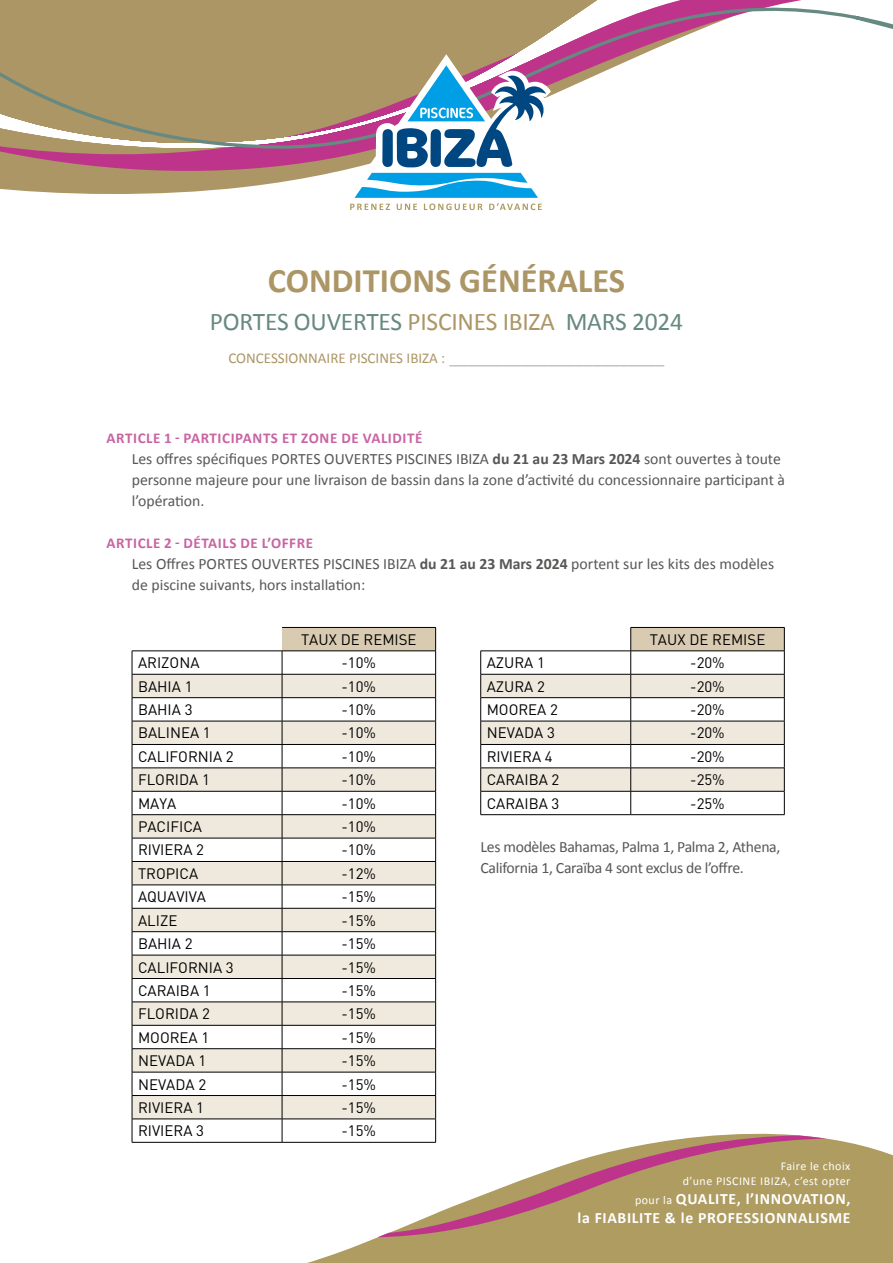
<style>
.page{position:relative;width:893px;height:1263px;background:#fff}
.page>*{position:absolute;margin:0;border:0;box-sizing:border-box;transform-origin:0 0}
.t1{font:700 34.5px "Calibri";color:#ac9666}
.t2{font:25.5px "Calibri";letter-spacing:-.01em;color:#668981}
.t3{font:15.75px/21px "Calibri";color:#575756}
.t4{font:15.75px/21px "Calibri";letter-spacing:-.02em;color:#575756}
.t5{font:700 15.75px/18.9px "Calibri";letter-spacing:.04em;color:#fff;text-align:right}
.t6{font:15px "DIN";color:#000}
.t7{font:700 15px "Calibri";letter-spacing:.04em;color:#c964a3}
.t8{font:15px "Calibri";color:#ac9666}
.t9{font:12px/14.4px "Calibri";letter-spacing:.04em;color:#fff;text-align:right}
.s1{color:#ac9666}
.s2{font-size:18px;color:#b2b2b2}
.s3{font-weight:700}
.s4{font-weight:400;font-size:12px}
</style>
<div class="page">
<svg style="left:0;top:177px;width:310px;height:17px;fill:#ac9666"></svg>
<svg style="left:0;top:165px;width:333px;height:10px;background:#b07e6f"></svg>
<svg style="left:0;top:0;width:893px;height:165px"></svg>
<svg style="left:333px;top:54px;width:227px;height:157px"></svg>
<svg style="left:197px;top:1100px;width:696px;height:163px"></svg>
<svg style="left:377px;top:1135px;width:449px;height:102px;fill:#ae9c61"></svg>
<hr style="left:630px;top:627px;width:154px;height:1px;background:#000">
<svg style="left:480px;top:628px;width:305px;height:186px"></svg>
<hr style="left:480px;top:814px;width:151px;height:1px;background:#000">
<hr style="left:631px;top:814px;width:153px;height:1px;background:#000">
<div style="left:282px;top:627px;width:154px;height:24px;background:#d8cbb2"></div>
<svg style="left:133px;top:675px;width:302px;height:46px;fill:#efe9dd"></svg>
<svg style="left:133px;top:722px;width:302px;height:397px;fill:#efeadd"></svg>
<hr style="left:282px;top:627px;width:154px;height:1px;background:#000">
<hr style="left:132px;top:651px;width:150px;height:1px;background:#000">
<hr style="left:282px;top:651px;width:154px;height:1px;background:#000">
<hr style="left:132px;top:674px;width:150px;height:1px;background:#000">
<hr style="left:282px;top:674px;width:154px;height:1px;background:#000">
<hr style="left:132px;top:697px;width:150px;height:1px;background:#000">
<hr style="left:282px;top:697px;width:154px;height:1px;background:#000">
<hr style="left:132px;top:721px;width:150px;height:1px;background:#000">
<hr style="left:282px;top:721px;width:154px;height:1px;background:#000">
<hr style="left:132px;top:744px;width:150px;height:1px;background:#000">
<hr style="left:282px;top:744px;width:154px;height:1px;background:#000">
<hr style="left:132px;top:768px;width:150px;height:1px;background:#000">
<hr style="left:282px;top:768px;width:154px;height:1px;background:#000">
<hr style="left:132px;top:791px;width:150px;height:1px;background:#000">
<hr style="left:282px;top:791px;width:154px;height:1px;background:#000">
<hr style="left:132px;top:814px;width:150px;height:1px;background:#000">
<hr style="left:282px;top:814px;width:154px;height:1px;background:#000">
<hr style="left:132px;top:838px;width:150px;height:1px;background:#000">
<hr style="left:282px;top:838px;width:154px;height:1px;background:#000">
<hr style="left:132px;top:861px;width:150px;height:1px;background:#000">
<hr style="left:282px;top:861px;width:154px;height:1px;background:#000">
<hr style="left:132px;top:885px;width:150px;height:1px;background:#000">
<hr style="left:282px;top:885px;width:154px;height:1px;background:#000">
<hr style="left:132px;top:908px;width:150px;height:1px;background:#000">
<hr style="left:282px;top:908px;width:154px;height:1px;background:#000">
<hr style="left:132px;top:931px;width:150px;height:1px;background:#000">
<hr style="left:282px;top:931px;width:154px;height:1px;background:#000">
<hr style="left:132px;top:955px;width:150px;height:1px;background:#000">
<hr style="left:282px;top:955px;width:154px;height:1px;background:#000">
<hr style="left:132px;top:978px;width:150px;height:1px;background:#000">
<hr style="left:282px;top:978px;width:154px;height:1px;background:#000">
<hr style="left:132px;top:1002px;width:150px;height:1px;background:#000">
<hr style="left:282px;top:1002px;width:154px;height:1px;background:#000">
<hr style="left:132px;top:1025px;width:150px;height:1px;background:#000">
<hr style="left:282px;top:1025px;width:154px;height:1px;background:#000">
<hr style="left:132px;top:1048px;width:150px;height:1px;background:#000">
<hr style="left:282px;top:1048px;width:154px;height:1px;background:#000">
<hr style="left:132px;top:1072px;width:150px;height:1px;background:#000">
<hr style="left:282px;top:1072px;width:154px;height:1px;background:#000">
<hr style="left:132px;top:1095px;width:150px;height:1px;background:#000">
<hr style="left:282px;top:1095px;width:154px;height:1px;background:#000">
<hr style="left:132px;top:1119px;width:150px;height:1px;background:#000">
<svg style="left:132px;top:651px;width:1px;height:491px"></svg>
<hr style="left:282px;top:1119px;width:154px;height:1px;background:#000">
<svg style="left:282px;top:651px;width:1px;height:491px"></svg>
<svg style="left:435px;top:628px;width:1px;height:514px"></svg>
<hr style="left:132px;top:1142px;width:150px;height:1px;background:#000">
<hr style="left:282px;top:1142px;width:154px;height:1px;background:#000">
<h1 class="t1" style="left:268px;top:263px;width:359px">CONDITIONS GÉNÉRALES</h1>
<h2 class="t2" style="left:210px;top:309px;width:474px">PORTES OUVERTES <span class="s1">PISCINES IBIZA</span> MARS 2024</h2>
<p class="t8" style="left:228px;top:350px;width:438px">CONCESSIONNAIRE PISCINES IBIZA : <span class="s2">________________________</span></p>
<p class="t7" style="left:107px;top:428px;width:317px">ARTICLE 1 - PARTICIPANTS ET ZONE DE VALIDITÉ</p>
<p class="t3" style="left:132px;top:447px;width:655px">Les offres spécifiques PORTES OUVERTES PISCINES IBIZA <span class="s3">du 21 au 23 Mars 2024</span> sont ouvertes à toute personne majeure pour une livraison de bassin dans la zone d’activité du concessionnaire participant à l’opération.</p>
<p class="t7" style="left:107px;top:533px;width:208px">ARTICLE 2 - DÉTAILS DE L’OFFRE</p>
<p class="t3" style="left:132px;top:552px;width:644px">Les Offres PORTES OUVERTES PISCINES IBIZA <span class="s3">du 21 au 23 Mars 2024</span> portent sur les kits des modèles de piscine suivants, hors installation:</p>
<p class="t6" style="left:301px;top:631px;width:117px">TAUX DE REMISE</p>
<p class="t6" style="left:138px;top:654px;width:63px">ARIZONA</p>
<p class="t6" style="left:342px;top:654px;width:36px">-10%</p>
<p class="t6" style="left:138px;top:678px;width:56px">BAHIA 1</p>
<p class="t6" style="left:342px;top:678px;width:36px">-10%</p>
<p class="t6" style="left:138px;top:701px;width:56px">BAHIA 3</p>
<p class="t6" style="left:342px;top:701px;width:36px">-10%</p>
<p class="t6" style="left:138px;top:724px;width:74px">BALINEA 1</p>
<p class="t6" style="left:342px;top:724px;width:36px">-10%</p>
<p class="t6" style="left:138px;top:748px;width:97px">CALIFORNIA 2</p>
<p class="t6" style="left:342px;top:748px;width:36px">-10%</p>
<p class="t6" style="left:138px;top:771px;width:73px">FLORIDA 1</p>
<p class="t6" style="left:342px;top:771px;width:36px">-10%</p>
<p class="t6" style="left:138px;top:795px;width:40px">MAYA</p>
<p class="t6" style="left:342px;top:795px;width:36px">-10%</p>
<p class="t6" style="left:138px;top:818px;width:66px">PACIFICA</p>
<p class="t6" style="left:342px;top:818px;width:36px">-10%</p>
<p class="t6" style="left:138px;top:841px;width:68px">RIVIERA 2</p>
<p class="t6" style="left:342px;top:841px;width:36px">-10%</p>
<p class="t6" style="left:138px;top:865px;width:62px">TROPICA</p>
<p class="t6" style="left:342px;top:865px;width:36px">-12%</p>
<p class="t6" style="left:138px;top:888px;width:70px">AQUAVIVA</p>
<p class="t6" style="left:342px;top:888px;width:36px">-15%</p>
<p class="t6" style="left:138px;top:912px;width:41px">ALIZE</p>
<p class="t6" style="left:342px;top:912px;width:36px">-15%</p>
<p class="t6" style="left:138px;top:935px;width:56px">BAHIA 2</p>
<p class="t6" style="left:342px;top:935px;width:36px">-15%</p>
<p class="t6" style="left:138px;top:958px;width:97px">CALIFORNIA 3</p>
<p class="t6" style="left:342px;top:958px;width:36px">-15%</p>
<p class="t6" style="left:138px;top:982px;width:74px">CARAIBA 1</p>
<p class="t6" style="left:342px;top:982px;width:36px">-15%</p>
<p class="t6" style="left:138px;top:1005px;width:73px">FLORIDA 2</p>
<p class="t6" style="left:342px;top:1005px;width:36px">-15%</p>
<p class="t6" style="left:138px;top:1029px;width:73px">MOOREA 1</p>
<p class="t6" style="left:342px;top:1029px;width:36px">-15%</p>
<p class="t6" style="left:138px;top:1052px;width:70px">NEVADA 1</p>
<p class="t6" style="left:342px;top:1052px;width:36px">-15%</p>
<p class="t6" style="left:138px;top:1075px;width:70px">NEVADA 2</p>
<p class="t6" style="left:342px;top:1075px;width:36px">-15%</p>
<p class="t6" style="left:138px;top:1099px;width:68px">RIVIERA 1</p>
<p class="t6" style="left:342px;top:1099px;width:36px">-15%</p>
<p class="t6" style="left:138px;top:1122px;width:68px">RIVIERA 3</p>
<p class="t6" style="left:342px;top:1122px;width:36px">-15%</p>
<p class="t6" style="left:650px;top:631px;width:117px">TAUX DE REMISE</p>
<p class="t6" style="left:487px;top:654px;width:60px">AZURA 1</p>
<p class="t6" style="left:690px;top:654px;width:36px">-20%</p>
<p class="t6" style="left:487px;top:678px;width:60px">AZURA 2</p>
<p class="t6" style="left:690px;top:678px;width:36px">-20%</p>
<p class="t6" style="left:487px;top:701px;width:73px">MOOREA 2</p>
<p class="t6" style="left:690px;top:701px;width:36px">-20%</p>
<p class="t6" style="left:487px;top:724px;width:70px">NEVADA 3</p>
<p class="t6" style="left:690px;top:724px;width:36px">-20%</p>
<p class="t6" style="left:487px;top:748px;width:68px">RIVIERA 4</p>
<p class="t6" style="left:690px;top:748px;width:36px">-20%</p>
<p class="t6" style="left:487px;top:771px;width:74px">CARAIBA 2</p>
<p class="t6" style="left:690px;top:771px;width:36px">-25%</p>
<p class="t6" style="left:487px;top:795px;width:74px">CARAIBA 3</p>
<p class="t6" style="left:690px;top:795px;width:36px">-25%</p>
<p class="t4" style="left:480px;top:836px;width:301px">Les modèles Bahamas, Palma 1, Palma 2, Athena,<br>California 1, Caraïba 4 sont exclus de l’offre.</p>
<p class="t9" style="left:683px;top:1159px;width:169px">Faire le choix<br>d’une PISCINE IBIZA, c’est opter</p>
<p class="t5" style="left:578px;top:1189px;width:274px"><span class="s4">pour la</span> QUALITE, l’INNOVATION,<br>la FIABILITE &amp; le PROFESSIONNALISME</p>
</div>
